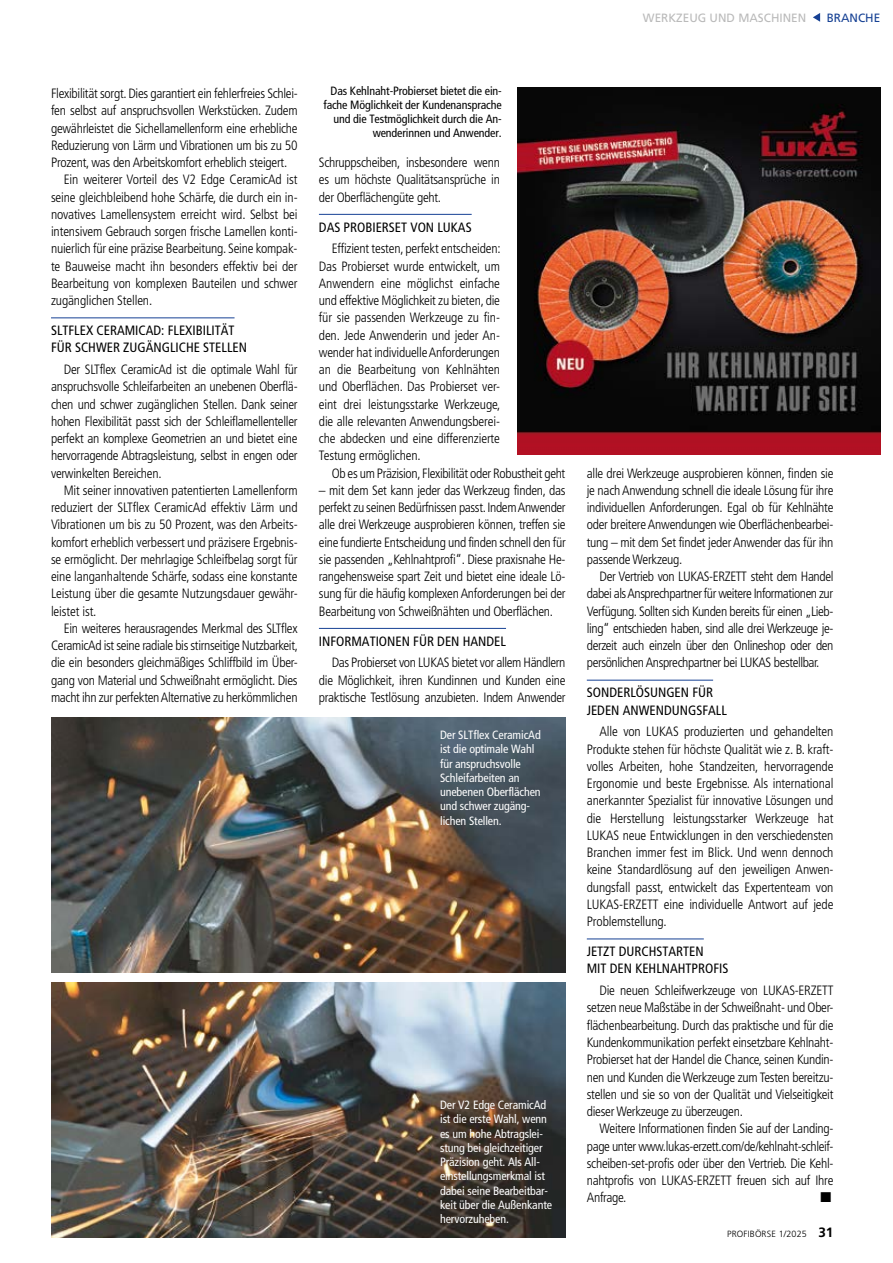
<style>
.page{position:relative;width:893px;height:1263px;background:#fff}
.page>*{position:absolute;margin:0;border:0;box-sizing:border-box;transform-origin:0 0}
.t1{font:14.25px "Zapf Dingbats ITC";color:#000}
.t2{font:13.5px/17.2px "Frutigercondensed 47 Light Cond";letter-spacing:-.02em;color:#000;text-align:justify}
.t3{font:condensed 13.5px/17.2px "Frutigercondensed 57";color:#000}
.t4{font:condensed 12px/14.2px "Frutigercondensed 57";letter-spacing:-.01em;color:#fff}
.t5{font:condensed 12px/14.2px "Frutigercondensed 57";letter-spacing:-.01em;color:#000;text-align:right}
.t6{font:12px "Frutiger";color:#bababa}
.t7{font:12px "Frutiger";color:#164194}
.t8{font:300 9px "Frutiger";letter-spacing:.015em;color:#000}
.s1{font-weight:700;font-size:13.5px}
</style>
<div class="page">
<svg style="left:813px;top:13px;width:7px;height:9px"></svg>
<hr style="left:51px;top:317px;width:184px;height:1px;background:#164194">
<hr style="left:319px;top:214px;width:153px;height:1px;background:#164194">
<hr style="left:319px;top:628px;width:187px;height:1px;background:#164194">
<hr style="left:587px;top:680px;width:126px;height:1px;background:#164194">
<hr style="left:587px;top:938px;width:117px;height:1px;background:#164194">
<img style="left:517px;top:87px;width:363px;height:368px">
<img style="left:51px;top:982px;width:515px;height:255px">
<img style="left:51px;top:718px;width:515px;height:255px">
<p class="t6" style="left:643px;top:11px;width:165px">WERKZEUG UND MASCHINEN</p>
<p class="t7" style="left:827px;top:11px;width:55px">BRANCHE</p>
<p class="t2" style="left:51px;top:85px;width:248px">Flexibilität sorgt. Dies garantiert ein fehlerfreies Schlei-</p>
<p class="t2" style="left:51px;top:102px;width:248px">fen selbst auf anspruchsvollen Werkstücken. Zudem</p>
<p class="t2" style="left:51px;top:119px;width:248px">gewährleistet die Sichellamellenform eine erhebliche</p>
<p class="t2" style="left:51px;top:137px;width:248px">Reduzierung von Lärm und Vibrationen um bis zu 50</p>
<p class="t2" style="left:51px;top:154px;width:238px">Prozent, was den Arbeitskomfort erheblich steigert.</p>
<p class="t2" style="left:64px;top:171px;width:235px">Ein weiterer Vorteil des V2 Edge CeramicAd ist</p>
<p class="t2" style="left:51px;top:188px;width:248px">seine gleichbleibend hohe Schärfe, die durch ein in-</p>
<p class="t2" style="left:51px;top:206px;width:248px">novatives Lamellensystem erreicht wird. Selbst bei</p>
<p class="t2" style="left:51px;top:223px;width:248px">intensivem Gebrauch sorgen frische Lamellen konti-</p>
<p class="t2" style="left:51px;top:240px;width:248px">nuierlich für eine präzise Bearbeitung. Seine kompak-</p>
<p class="t2" style="left:51px;top:257px;width:248px">te Bauweise macht ihn besonders effektiv bei der</p>
<p class="t2" style="left:51px;top:275px;width:248px">Bearbeitung von komplexen Bauteilen und schwer</p>
<p class="t2" style="left:51px;top:292px;width:103px">zugänglichen Stellen.</p>
<p class="t3" style="left:51px;top:322px;width:197px">SLTFLEX CERAMICAD: FLEXIBILITÄT<br>FÜR SCHWER ZUGÄNGLICHE STELLEN</p>
<p class="t2" style="left:51px;top:361px;width:248px;text-indent:13px">Der SLTflex CeramicAd ist die optimale Wahl für anspruchsvolle Schleifarbeiten an unebenen Oberflä&shy;chen und schwer zugänglichen Stellen. Dank seiner hohen Flexibilität passt sich der Schleiflamellenteller perfekt an komplexe Geometrien an und bietet eine hervorragende Abtragsleistung, selbst in engen oder verwinkelten Bereichen.</p>
<p class="t2" style="left:51px;top:482px;width:248px;text-indent:13px">Mit seiner innovativen patentierten Lamellenform reduziert der SLTflex CeramicAd effektiv Lärm und Vibrationen um bis zu 50 Prozent, was den Arbeits&shy;komfort erheblich verbessert und präzisere Ergebnis&shy;se ermöglicht. Der mehrlagige Schleifbelag sorgt für eine langanhaltende Schärfe, sodass eine konstante Leistung über die gesamte Nutzungsdauer gewähr&shy;leistet ist.</p>
<p class="t2" style="left:51px;top:620px;width:248px;text-indent:13px">Ein weiteres herausragendes Merkmal des SLTflex CeramicAd ist seine radiale bis stirnseitige Nutzbarkeit, die ein besonders gleichmäßiges Schliffbild im Über&shy;gang von Material und Schweißnaht ermöglicht. Dies macht ihn zur perfekten Alternative zu herkömmlichen</p>
<p class="t5" style="left:323px;top:84px;width:180px">Das Kehlnaht-Probierset bietet die ein&shy;fache Möglichkeit der Kundenansprache und die Testmöglichkeit durch die An&shy;wenderinnen und Anwender.</p>
<p class="t2" style="left:319px;top:154px;width:183px">Schruppscheiben, insbesondere wenn es um höchste Qualitätsansprüche in der Oberflächengüte geht.</p>
<p class="t3" style="left:319px;top:218px;width:154px">DAS PROBIERSET VON LUKAS</p>
<p class="t2" style="left:319px;top:240px;width:183px;text-indent:13px">Effizient testen, perfekt entscheiden:<br>Das Probierset wurde entwickelt, um Anwendern eine möglichst einfache und effektive Möglichkeit zu bieten, die für sie passenden Werkzeuge zu fin&shy;den. Jede Anwenderin und jeder An&shy;wender hat individuelle Anforderungen an die Bearbeitung von Kehlnähten und Oberflächen. Das Probierset ver&shy;eint drei leistungsstarke Werkzeuge, die alle relevanten Anwendungsberei&shy;che abdecken und eine differenzierte Testung ermöglichen.</p>
<p class="t2" style="left:332px;top:464px;width:235px">Ob es um Präzision, Flexibilität oder Robustheit geht</p>
<p class="t2" style="left:319px;top:482px;width:248px">– mit dem Set kann jeder das Werkzeug finden, das perfekt zu seinen Bedürfnissen passt. Indem Anwender alle drei Werkzeuge ausprobieren können, treffen sie eine fundierte Entscheidung und finden schnell den für sie passenden „Kehlnahtprofi“. Diese praxisnahe He&shy;rangehensweise spart Zeit und bietet eine ideale Lö&shy;sung für die häufig komplexen Anforderungen bei der Bearbeitung von Schweißnähten und Oberflächen.</p>
<p class="t3" style="left:319px;top:632px;width:189px">INFORMATIONEN FÜR DEN HANDEL</p>
<p class="t2" style="left:319px;top:654px;width:248px;text-indent:13px">Das Probierset von LUKAS bietet vor allem Händlern die Möglichkeit, ihren Kundinnen und Kunden eine praktische Testlösung anzubieten. Indem Anwender</p>
<p class="t4" style="left:440px;top:728px;width:102px">Der SLTflex CeramicAd ist die optimale Wahl für anspruchsvolle<br>Schleifarbeiten an unebenen Oberflächen und schwer zugäng&shy;lichen Stellen.</p>
<p class="t4" style="left:440px;top:1098px;width:114px">Der V2 Edge CeramicAd ist die erste Wahl, wenn es um hohe Abtragslei&shy;stung bei gleichzeitiger<br>Präzision geht. Als All&shy;einstellungsmerkmal ist dabei seine Bearbeitbar&shy;keit über die Außenkante hervorzuheben.</p>
<p class="t2" style="left:587px;top:464px;width:248px">alle drei Werkzeuge ausprobieren können, finden sie je nach Anwendung schnell die ideale Lösung für ihre individuellen Anforderungen. Egal ob für Kehlnähte oder breitere Anwendungen wie Oberflächenbearbei&shy;tung – mit dem Set findet jeder Anwender das für ihn passende Werkzeug.</p>
<p class="t2" style="left:587px;top:568px;width:248px;text-indent:13px">Der Vertrieb von LUKAS-ERZETT steht dem Handel dabei als Ansprechpartner für weitere Informationen zur Verfügung. Sollten sich Kunden bereits für einen „Lieb&shy;ling“ entschieden haben, sind alle drei Werkzeuge je&shy;derzeit auch einzeln über den Onlineshop oder den persönlichen Ansprechpartner bei LUKAS bestellbar.</p>
<p class="t3" style="left:587px;top:684px;width:142px">SONDERLÖSUNGEN FÜR<br>JEDEN ANWENDUNGSFALL</p>
<p class="t2" style="left:587px;top:723px;width:248px;text-indent:13px">Alle von LUKAS produzierten und gehandelten Produkte stehen für höchste Qualität wie z. B. kraft&shy;volles Arbeiten, hohe Standzeiten, hervorragende Ergonomie und beste Ergebnisse. Als international anerkannter Spezialist für innovative Lösungen und die Herstellung leistungsstarker Werkzeuge hat LUKAS neue Entwicklungen in den verschiedensten Branchen immer fest im Blick. Und wenn dennoch keine Standardlösung auf den jeweiligen Anwen&shy;dungsfall passt, entwickelt das Expertenteam von LUKAS-ERZETT eine individuelle Antwort auf jede Problemstellung.</p>
<p class="t3" style="left:587px;top:943px;width:143px">JETZT DURCHSTARTEN<br>MIT DEN KEHLNAHTPROFIS</p>
<p class="t2" style="left:587px;top:982px;width:248px;text-indent:13px">Die neuen Schleifwerkzeuge von LUKAS-ERZETT setzen neue Maßstäbe in der Schweißnaht- und Ober&shy;flächenbearbeitung. Durch das praktische und für die Kundenkommunikation perfekt einsetzbare Kehlnaht-Probierset hat der Handel die Chance, seinen Kundin&shy;nen und Kunden die Werkzeuge zum Testen bereitzu&shy;stellen und sie so von der Qualität und Vielseitigkeit dieser Werkzeuge zu überzeugen.</p>
<p class="t2" style="left:587px;top:1120px;width:248px;text-indent:13px">Weitere Informationen finden Sie auf der Landing&shy;page unter www.lukas-erzett.com/de/kehlnaht-schleif&shy;scheiben-set-profis oder über den Vertrieb. Die Kehl&shy;nahtprofis von LUKAS-ERZETT freuen sich auf Ihre Anfrage.</p>
<p class="t1" style="left:820px;top:1190px;width:12px">■</p>
<p class="t8" style="left:727px;top:1229px;width:108px">PROFIBÖRSE 1/2025 <span class="s1">31</span></p>
</div>
